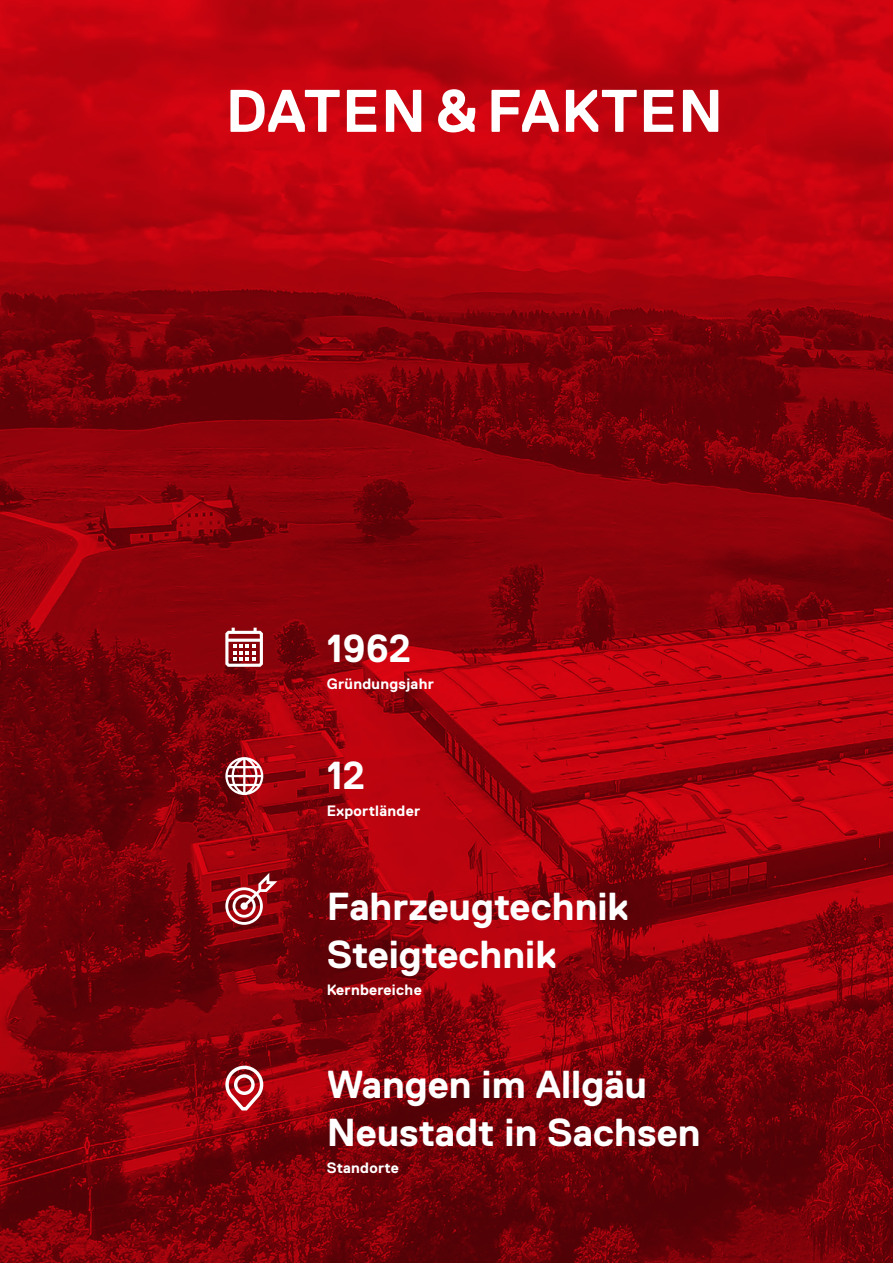
<style>
.page{position:relative;width:893px;height:1263px;background:#fff}
.page>*{position:absolute;margin:0;border:0;box-sizing:border-box;transform-origin:0 0}
.t1{font:700 60px "Replica Pro";letter-spacing:.02em;color:#fff}
.t2{font:700 39px/48px "Replica Pro";color:#fff}
.t3{font:700 15px "Replica Pro";letter-spacing:.02em;color:#fff}
</style>
<div class="page">
<img style="left:0;top:0;width:893px;height:1263px">
<svg style="left:225px;top:873px;width:52px;height:52px"></svg>
<svg style="left:225px;top:757px;width:38px;height:38px"></svg>
<svg style="left:225px;top:1066px;width:38px;height:44px"></svg>
<svg style="left:225px;top:628px;width:38px;height:39px"></svg>
<h1 class="t1" style="left:226px;top:78px;width:499px">DATEN&amp;FAKTEN</h1>
<p class="t2" style="left:327px;top:625px;width:86px">1962</p>
<p class="t3" style="left:327px;top:675px;width:109px">Gründungsjahr</p>
<p class="t2" style="left:327px;top:752px;width:40px">12</p>
<p class="t3" style="left:327px;top:803px;width:95px">Exportländer</p>
<p class="t2" style="left:327px;top:883px;width:303px">Fahrzeugtechnik<br>Steigtechnik</p>
<p class="t3" style="left:327px;top:981px;width:97px">Kernbereiche</p>
<p class="t2" style="left:327px;top:1061px;width:375px">Wangen im Allgäu<br>Neustadt in Sachsen</p>
<p class="t3" style="left:327px;top:1160px;width:74px">Standorte</p>
</div>
